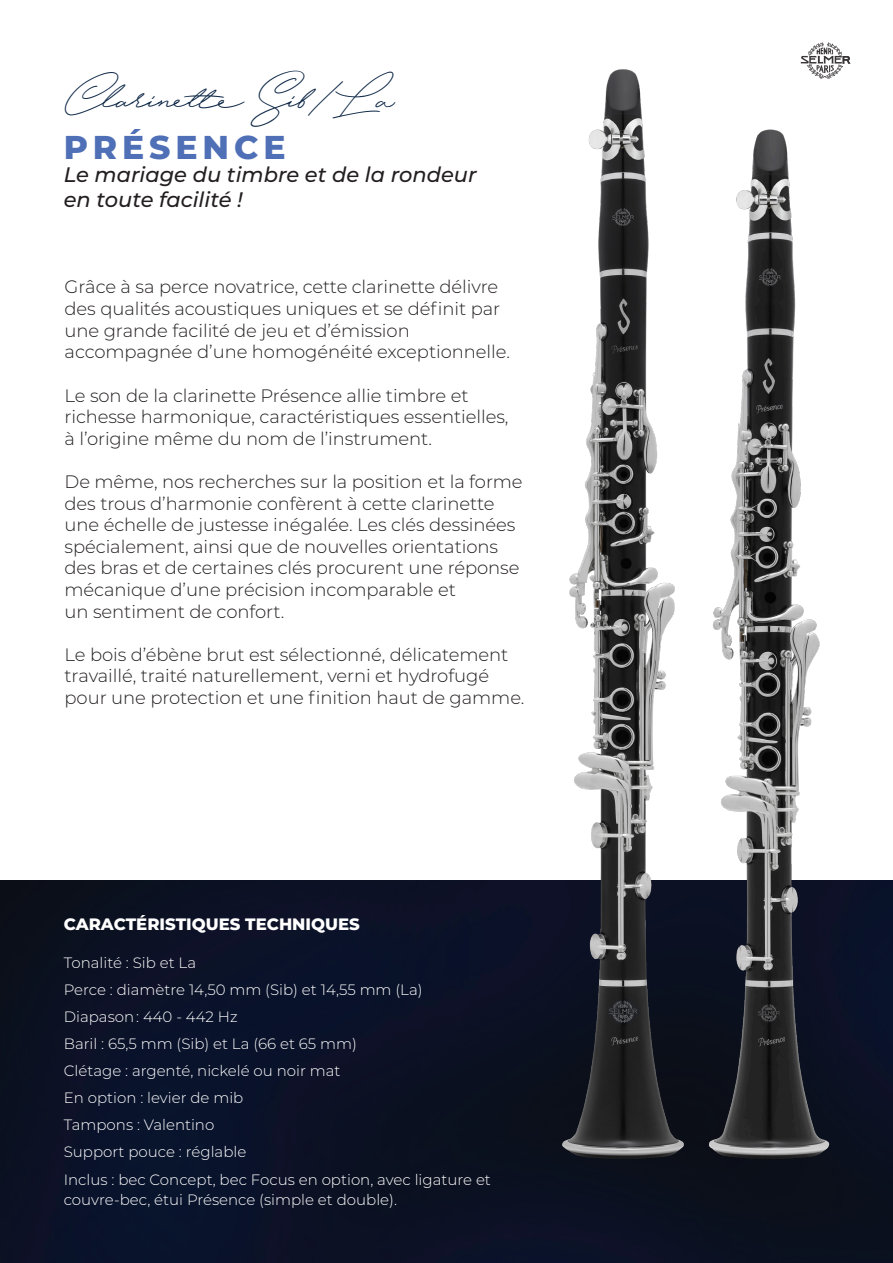
<style>
.page{position:relative;width:893px;height:1263px;background:#fff}
.page>*{position:absolute;margin:0;border:0;box-sizing:border-box;transform-origin:0 0}
.t1{font:36px "Hijrnotes";color:#0b2544}
.t2{font:800 33px "Montserrat";letter-spacing:.15em;color:#4f6fb6}
.t3{font:italic 500 21px/25.2px "Montserrat";color:#231f20}
.TEXTE_COURANT{font:300 18px/21.6px "Montserrat";letter-spacing:-.005em;color:#231f20}
.t4{font:800 16.5px "Montserrat";color:#fff}
.t5{font:300 15px/19.5px "Montserrat";color:#fff}
</style>
<div class="page">
<img style="left:0;top:880px;width:893px;height:383px">
<svg style="left:801px;top:43px;width:49px;height:36px"></svg>
<img style="left:725px;top:129px;width:143px;height:1042px">
<img style="left:528px;top:69px;width:197px;height:1111px">
<p class="t1" style="left:64px;top:88px;width:332px">Clarinette Sib/La</p>
<p class="t2" style="left:64px;top:123px;width:223px">PRÉSENCE</p>
<p class="t3" style="left:64px;top:161px;width:414px">Le mariage du timbre et de la rondeur en toute facilité !</p>
<p class="TEXTE_COURANT" style="left:65px;top:276px;width:447px">Grâce à sa perce novatrice, cette clarinette délivre des qualités acoustiques uniques et se définit par une grande facilité de jeu et d’émission accompagnée d’une homogénéité exceptionnelle.</p>
<p class="TEXTE_COURANT" style="left:65px;top:384px;width:445px">Le son de la clarinette Présence allie timbre et richesse harmonique, caractéristiques essentielles, à l’origine même du nom de l’instrument.</p>
<p class="TEXTE_COURANT" style="left:65px;top:470px;width:460px">De même, nos recherches sur la position et la forme des trous d’harmonie confèrent à cette clarinette une échelle de justesse inégalée. Les clés dessinées spécialement, ainsi que de nouvelles orientations des bras et de certaines clés procurent une réponse mécanique d’une précision incomparable et<br>un sentiment de confort.</p>
<p class="TEXTE_COURANT" style="left:65px;top:643px;width:461px">Le bois d’ébène brut est sélectionné, délicatement travaillé, traité naturellement, verni et hydrofugé pour une protection et une finition haut de gamme.</p>
<p class="t4" style="left:64px;top:912px;width:298px">CARACTÉRISTIQUES TECHNIQUES</p>
<p class="t5" style="left:64px;top:952px;width:134px">Tonalité : Sib et La</p>
<p class="t5" style="left:64px;top:979px;width:360px">Perce : diamètre 14,50 mm (Sib) et 14,55 mm (La)</p>
<p class="t5" style="left:64px;top:1006px;width:175px">Diapason : 440 - 442 Hz</p>
<p class="t5" style="left:64px;top:1033px;width:295px">Baril : 65,5 mm (Sib) et La (66 et 65 mm)</p>
<p class="t5" style="left:64px;top:1060px;width:278px">Clétage : argenté, nickelé ou noir mat</p>
<p class="t5" style="left:64px;top:1087px;width:181px">En option : levier de mib</p>
<p class="t5" style="left:64px;top:1114px;width:152px">Tampons : Valentino</p>
<p class="t5" style="left:64px;top:1141px;width:184px">Support pouce : réglable</p>
<p class="t5" style="left:64px;top:1170px;width:429px">Inclus : bec Concept, bec Focus en option, avec ligature et couvre-bec, étui Présence (simple et double).</p>
</div>
